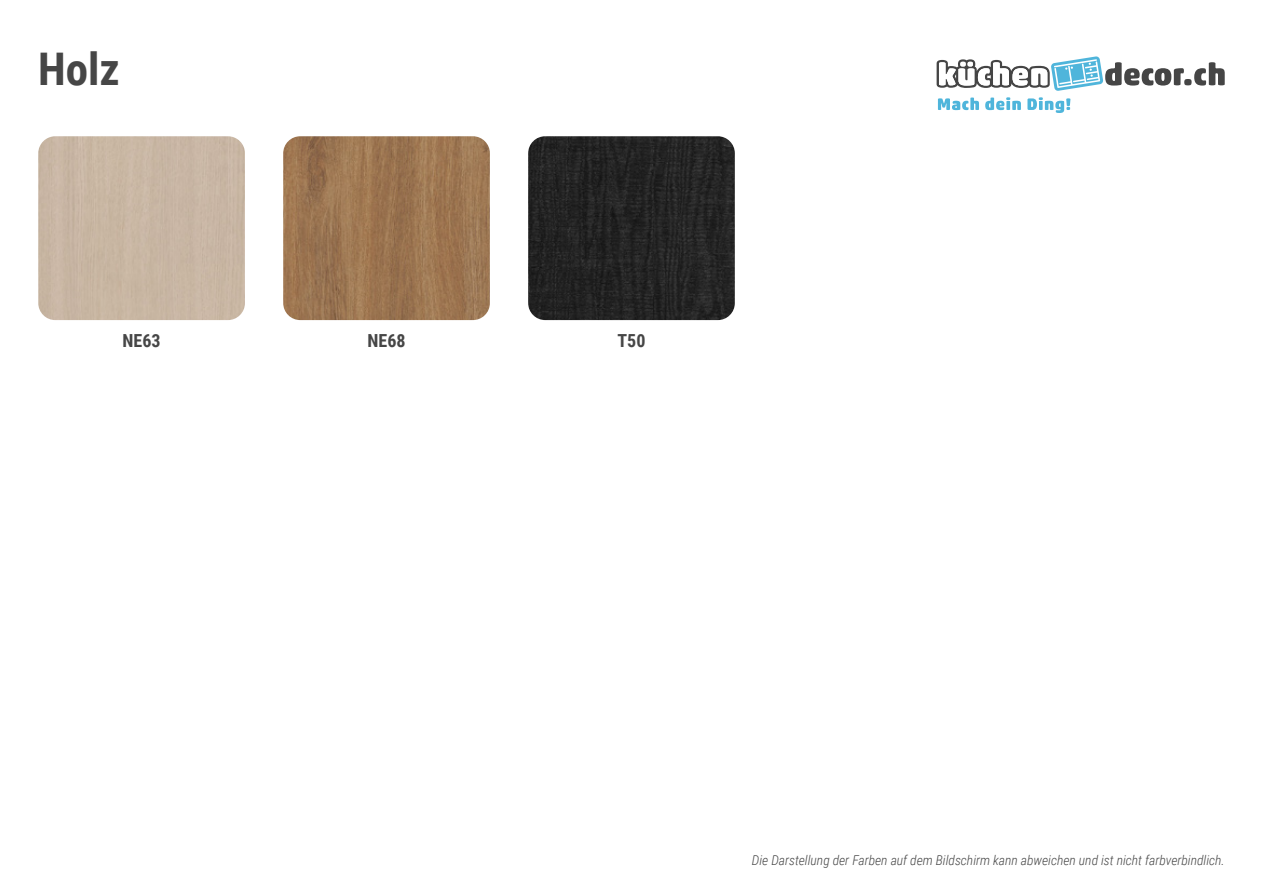
<style>
.page{position:relative;width:1263px;height:893px;background:#fff}
.page>*{position:absolute;margin:0;border:0;box-sizing:border-box;transform-origin:0 0}
.t1{font:700 45px "Roboto Condensed";color:#464646}
.t2{font:700 18px "Roboto Condensed";color:#464646}
.t3{font:italic 300 13.5px "Roboto Condensed";color:#464646}
</style>
<div class="page">
<div style="left:1184px;top:79px;width:7px;height:6px;background:#454545;border-radius:50%"></div>
<svg style="left:1194px;top:62px;width:31px;height:24px"></svg>
<svg style="left:938px;top:98px;width:41px;height:12px"></svg>
<svg style="left:985px;top:97px;width:36px;height:13px"></svg>
<svg style="left:1027px;top:97px;width:43px;height:16px"></svg>
<svg style="left:936px;top:56px;width:248px;height:35px"></svg>
<div style="left:38px;top:136px;width:207px;height:184px;background:#c9b6a4"></div>
<img style="left:283px;top:136px;width:207px;height:184px">
<img style="left:528px;top:136px;width:207px;height:184px">
<h1 class="t1" style="left:38px;top:38px;width:83px">Holz</h1>
<h2 class="t2" style="left:123px;top:328px;width:40px">NE63</h2>
<h2 class="t2" style="left:367px;top:328px;width:40px">NE68</h2>
<h2 class="t2" style="left:617px;top:328px;width:29px">T50</h2>
<p class="t3" style="left:752px;top:851px;width:474px">Die Darstellung der Farben auf dem Bildschirm kann abweichen und ist nicht farbverbindlich.</p>
</div>
